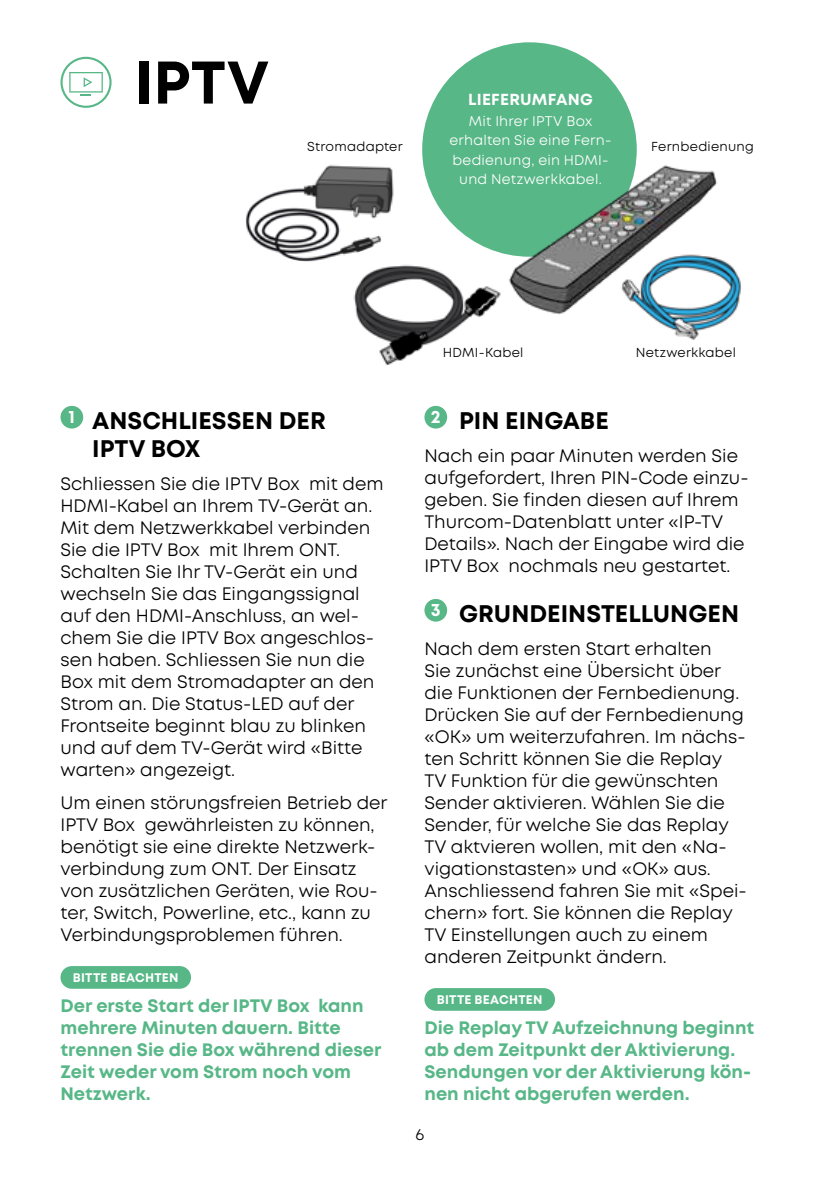
<style>
.page{position:relative;width:840px;height:1191px;background:#fff}
.page>*{position:absolute;margin:0;border:0;box-sizing:border-box;transform-origin:0 0}
.t1{font:700 60px "Mont";color:#000}
.t2{font:700 24px/28px "Mont";color:#000}
.t3{font:18px/22px "Mont";color:#000}
.t4{font:700 18px/22px "Mont";color:#57b787}
.t5{font:700 16px "Mont";letter-spacing:.015em;color:#fff}
.t6{font:16px "Mont";color:#000}
.t7{font:14px/19px "Mont";letter-spacing:.015em;color:#fff;text-align:center}
.t8{font:13px "Mont";letter-spacing:.02em;color:#000}
.t9{font:700 12.4px "Mont";letter-spacing:.025em;color:#fff}
</style>
<div class="page">
<img style="left:353px;top:264px;width:148px;height:101px">
<img style="left:653px;top:260px;width:88px;height:80px">
<img style="left:246px;top:164px;width:148px;height:98px">
<svg style="left:60px;top:57px;width:51px;height:51px"></svg>
<div style="left:60px;top:406px;width:23px;height:22px;background:#57b787;border-radius:50%"></div>
<div style="left:60px;top:966px;width:131px;height:22px;background:#57b787;border-radius:11px"></div>
<div style="left:422px;top:42px;width:214px;height:215px;background:#57b787;border-radius:50%"></div>
<img style="left:501px;top:160px;width:221px;height:159px">
<div style="left:424px;top:406px;width:23px;height:22px;background:#57b787;border-radius:50%"></div>
<div style="left:424px;top:599px;width:23px;height:22px;background:#57b787;border-radius:50%"></div>
<div style="left:424px;top:988px;width:130px;height:22px;background:#57b787;border-radius:11px"></div>
<h1 class="t1" style="left:135px;top:44px;width:136px">IPTV</h1>
<p class="t8" style="left:307px;top:138px;width:97px">Stromadapter</p>
<p class="t5" style="left:468px;top:89px;width:126px">LIEFERUMFANG</p>
<p class="t7" style="left:449px;top:112px;width:163px">Mit Ihrer IPTV Box erhalten Sie eine Fern&shy;bedienung, ein HDMI&shy;und Netzwerkkabel.</p>
<p class="t8" style="left:650px;top:138px;width:104px">Fernbedienung</p>
<h2 class="t2" style="left:92px;top:406px;width:235px;text-indent:-24px"><sup>1</sup> ANSCHLIESSEN DER<br>IPTV BOX</h2>
<p class="t3" style="left:60px;top:472px;width:324px">Schliessen Sie die IPTV Box mit dem<br>HDMI-Kabel an Ihrem TV-Gerät an.<br>Mit dem Netzwerkkabel verbinden<br>Sie die IPTV Box mit Ihrem ONT.<br>Schalten Sie Ihr TV-Gerät ein und wechseln Sie das Eingangssignal auf den HDMI-Anschluss, an wel&shy;chem Sie die IPTV Box angeschlos&shy;sen haben. Schliessen Sie nun die<br>Box mit dem Stromadapter an den<br>Strom an. Die Status-LED auf der<br>Frontseite beginnt blau zu blinken und auf dem TV-Gerät wird «Bitte warten» angezeigt.</p>
<p class="t3" style="left:60px;top:791px;width:328px">Um einen störungsfreien Betrieb der IPTV Box gewährleisten zu können, benötigt sie eine direkte Netzwerk&shy;verbindung zum ONT. Der Einsatz von zusätzlichen Geräten, wie Rou&shy;ter, Switch, Powerline, etc., kann zu Verbindungsproblemen führen.</p>
<p class="t9" style="left:73px;top:969px;width:107px">BITTE BEACHTEN</p>
<p class="t4" style="left:60px;top:995px;width:322px">Der erste Start der IPTV Box kann mehrere Minuten dauern. Bitte trennen Sie die Box während dieser<br>Zeit weder vom Strom noch vom<br>Netzwerk.</p>
<p class="t8" style="left:442px;top:344px;width:82px">HDMI-Kabel</p>
<p class="t8" style="left:635px;top:344px;width:101px">Netzwerkkabel</p>
<h2 class="t2" style="left:430px;top:406px;width:179px"><sup>2</sup> PIN EINGABE</h2>
<p class="t3" style="left:424px;top:444px;width:325px">Nach ein paar Minuten werden Sie aufgefordert, Ihren PIN-Code einzu&shy;geben. Sie finden diesen auf Ihrem Thurcom-Datenblatt unter «IP-TV Details». Nach der Eingabe wird die IPTV Box nochmals neu gestartet.</p>
<h2 class="t2" style="left:430px;top:599px;width:309px"><sup>3</sup> GRUNDEINSTELLUNGEN</h2>
<p class="t3" style="left:424px;top:637px;width:324px">Nach dem ersten Start erhalten<br>Sie zunächst eine Übersicht über die Funktionen der Fernbedienung.<br>Drücken Sie auf der Fernbedienung «OK» um weiterzufahren. Im nächs&shy;ten Schritt können Sie die Replay<br>TV Funktion für die gewünschten<br>Sender aktivieren. Wählen Sie die<br>Sender, für welche Sie das Replay<br>TV aktvieren wollen, mit den «Na&shy;vigationstasten» und «OK» aus.<br>Anschliessend fahren Sie mit «Spei&shy;chern» fort. Sie können die Replay<br>TV Einstellungen auch zu einem anderen Zeitpunkt ändern.</p>
<p class="t9" style="left:436px;top:991px;width:107px">BITTE BEACHTEN</p>
<p class="t4" style="left:424px;top:1017px;width:331px">Die Replay TV Aufzeichnung beginnt ab dem Zeitpunkt der Aktivierung.<br>Sendungen vor der Aktivierung kön&shy;nen nicht abgerufen werden.</p>
<p class="t6" style="left:415px;top:1124px;width:10px">6</p>
</div>
